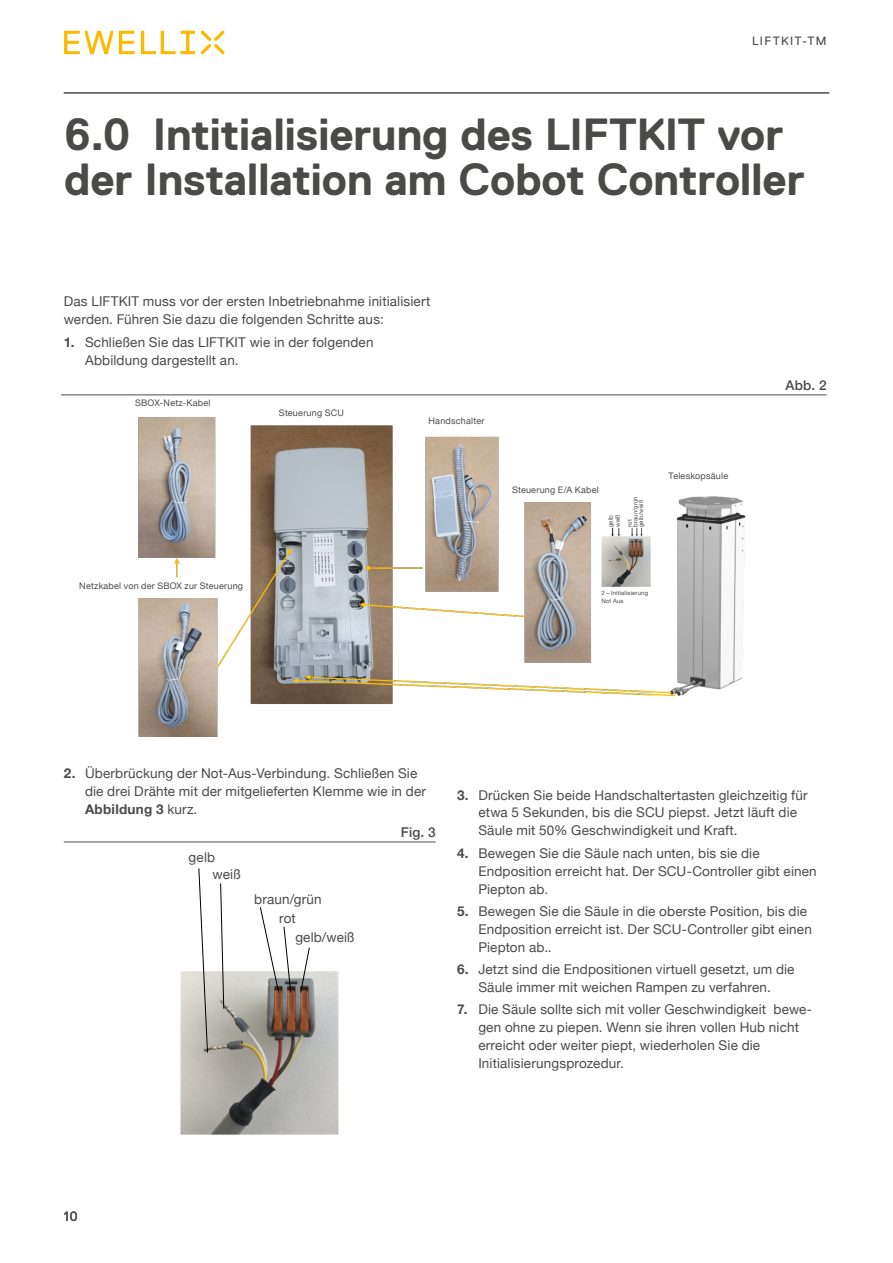
<style>
.page{position:relative;width:893px;height:1263px;background:#fff}
.page>*{position:absolute;margin:0;border:0;box-sizing:border-box;transform-origin:0 0}
.t1{font:700 45px/45px "Replica Std";letter-spacing:-.01em;color:#4a4a49}
.t2{font:13.5px/18px "Helvetica Neue";letter-spacing:.01em;color:#4a4a49}
.t3{font:500 13.5px "Helvetica Neue";letter-spacing:.01em;color:#4a4a49}
.t4{font:13.5px "Replica Std";color:#4a4a49}
.t5{font:12px "Replica Std";letter-spacing:.11em;color:#4a4a49}
.t6{font:9px "Helvetica Neue";letter-spacing:.025em;color:#4a4a49}
.t7{font:6px/7.2px "Helvetica Neue";letter-spacing:.025em;color:#4a4a49}
.s1{font-weight:700}
</style>
<div class="page">
<svg style="left:64px;top:31px;width:131px;height:23px"></svg>
<svg style="left:201px;top:31px;width:23px;height:23px"></svg>
<hr style="left:64px;top:93px;width:765px;height:1px;background:#4a4a49">
<img style="left:138px;top:417px;width:608px;height:320px">
<hr style="left:64px;top:842px;width:372px;height:1px;background:#4a4a49">
<img style="left:180px;top:971px;width:159px;height:164px">
<svg style="left:198px;top:868px;width:10px;height:185px"></svg>
<svg style="left:220px;top:883px;width:5px;height:126px"></svg>
<svg style="left:259px;top:907px;width:33px;height:86px"></svg>
<svg style="left:300px;top:947px;width:10px;height:46px"></svg>
<hr style="left:61px;top:394px;width:765px;height:1px;background:#4a4a49">
<div style="left:601px;top:590px;width:49px;height:15px;background:#fff"></div>
<div style="left:607px;top:490px;width:47px;height:37px;background:#fff"></div>
<div style="left:512px;top:484px;width:92px;height:18px;background:#fff"></div>
<div style="left:669px;top:471px;width:72px;height:17px;background:#fff"></div>
<div style="left:429px;top:416px;width:72px;height:17px;background:#fff"></div>
<div style="left:279px;top:407px;width:73px;height:17px;background:#fff"></div>
<div style="left:79px;top:580px;width:170px;height:18px;background:#fff"></div>
<p class="t5" style="left:752px;top:34px;width:76px">LIFTKIT-TM</p>
<h1 class="t1" style="left:64px;top:112px;width:742px">6.0 Intitialisierung des LIFTKIT vor der Installation am Cobot Controller</h1>
<p class="t2" style="left:64px;top:293px;width:368px">Das LIFTKIT muss vor der ersten Inbetriebnahme initialisiert werden. Führen Sie dazu die folgenden Schritte aus:</p>
<p class="t2" style="left:85px;top:333px;width:290px;text-indent:-21px"><span class="s1">1.</span> Schließen Sie das LIFTKIT wie in der folgenden<br>Abbildung dargestellt an.</p>
<p class="t6" style="left:135px;top:396px;width:77px">SBOX-Netz-Kabel</p>
<p class="t6" style="left:279px;top:406px;width:66px">Steuerung SCU</p>
<p class="t6" style="left:79px;top:579px;width:165px">Netzkabel von der SBOX zur Steuerung</p>
<p class="t6" style="left:429px;top:414px;width:57px">Handschalter</p>
<p class="t6" style="left:512px;top:483px;width:88px">Steuerung E/A Kabel</p>
<p class="t7" style="left:627px;top:527px;width:32px;line-height:5.7px;rotate:-90deg">rot braun/grün gelb/weiß</p>
<p class="t7" style="left:607px;top:527px;width:14px;rotate:-90deg">gelb weiß</p>
<p class="t6" style="left:669px;top:470px;width:61px">Teleskopsäule</p>
<p class="t7" style="left:601px;top:590px;width:48px">2 – Initialisierung<br>Not Aus</p>
<p class="t3" style="left:786px;top:375px;width:42px">Abb. 2</p>
<p class="t2" style="left:85px;top:764px;width:342px;text-indent:-21px"><span class="s1">2.</span> Überbrückung der Not-Aus-Verbindung. Schließen Sie die drei Drähte mit der mitgelieferten Klemme wie in der<br><span class="s1">Abbildung 3</span> kurz.</p>
<p class="t3" style="left:401px;top:822px;width:36px">Fig. 3</p>
<p class="t2" style="left:213px;top:849px;width:30px;text-indent:-24px">gelb weiß</p>
<p class="t2" style="left:254px;top:890px;width:69px;line-height:18.9px;text-align:center">braun/grün rot</p>
<p class="t2" style="left:295px;top:929px;width:61px">gelb/weiß</p>
<p class="t2" style="left:478px;top:786px;width:331px;text-indent:-21px"><span class="s1">3.</span> Drücken Sie beide Handschaltertasten gleichzeitig für etwa 5 Sekunden, bis die SCU piepst. Jetzt läuft die<br>Säule mit 50% Geschwindigkeit und Kraft.</p>
<p class="t2" style="left:478px;top:845px;width:340px;text-indent:-21px"><span class="s1">4.</span> Bewegen Sie die Säule nach unten, bis sie die<br>Endposition erreicht hat. Der SCU-Controller gibt einen<br>Piepton ab.</p>
<p class="t2" style="left:478px;top:903px;width:335px;text-indent:-21px"><span class="s1">5.</span> Bewegen Sie die Säule in die oberste Position, bis die<br>Endposition erreicht ist. Der SCU-Controller gibt einen<br>Piepton ab..</p>
<p class="t2" style="left:457px;top:961px;width:339px;text-align:center"><span class="s1">6.</span> Jetzt sind die Endpositionen virtuell gesetzt, um die<br>Säule immer mit weichen Rampen zu verfahren.</p>
<p class="t2" style="left:478px;top:1001px;width:335px;text-indent:-21px"><span class="s1">7.</span> Die Säule sollte sich mit voller Geschwindigkeit bewe&shy;gen ohne zu piepen. Wenn sie ihren vollen Hub nicht erreicht oder weiter piept, wiederholen Sie die Initialisierungsprozedur.</p>
<p class="t4" style="left:64px;top:1209px;width:15px">10</p>
</div>
